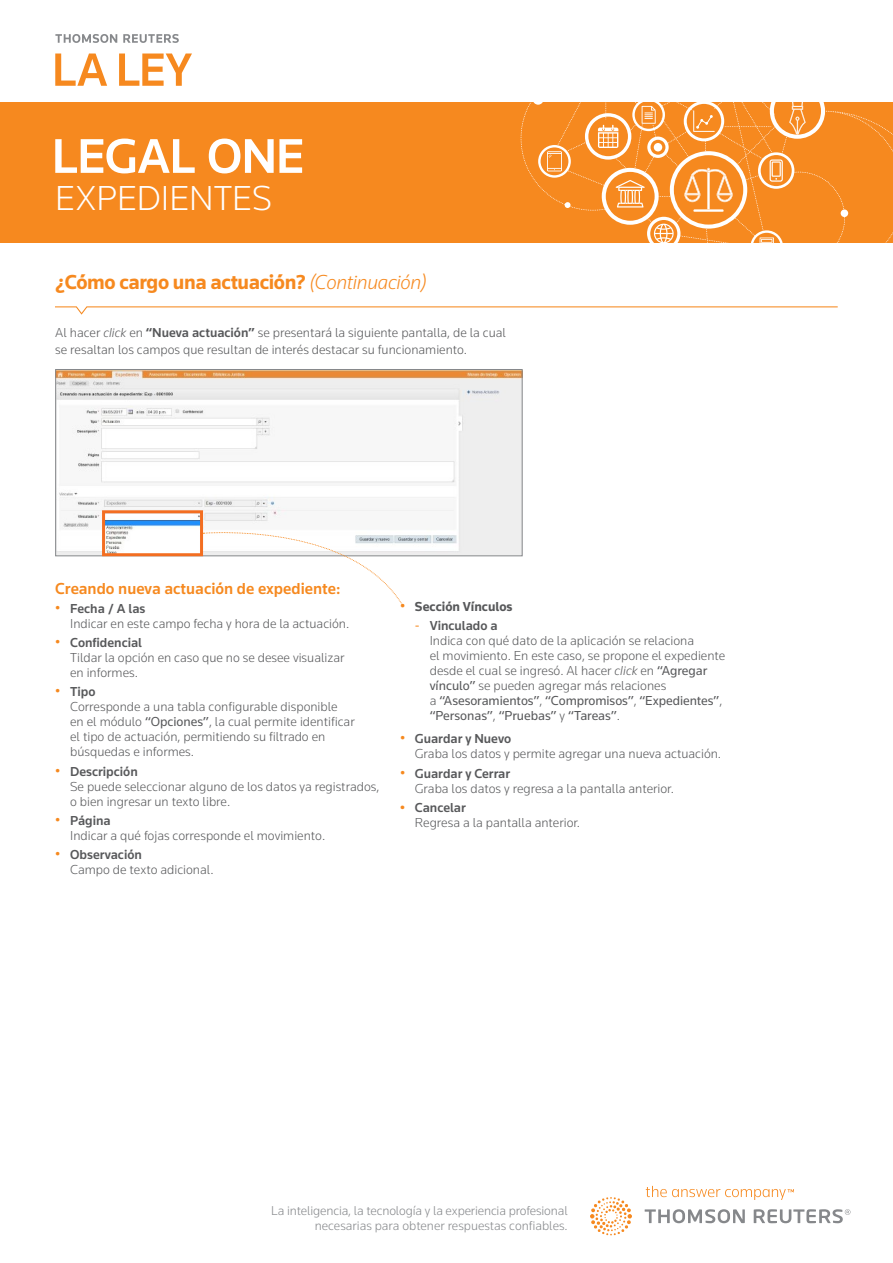
<style>
.page{position:relative;width:893px;height:1263px;background:#fff}
.page>*{position:absolute;margin:0;border:0;box-sizing:border-box;transform-origin:0 0}
.t1{font:300 36px "Knowledge";color:#fff}
.t2{font:700 21px "Knowledge";letter-spacing:-.02em;color:#f6891f}
.t3{font:500 16.5px "Knowledge";color:#f6891f}
.t4{font:300 13.5px/15px "Knowledge";color:#57585a}
.t5{font:700 13.5px "Knowledge";color:#57585a}
.t6{font:300 13.35px/15.5px "Knowledge";letter-spacing:-.01em;color:#86888b;text-align:right}
.s1{font-weight:300;font-style:italic}
.s2{font-style:italic}
.s3{font-weight:500}
.s4{font-size:15px;color:#f6891f}
.s5{font-weight:400}
.s6{font-weight:300;font-size:15px;color:#f6891f}
.s7{font-weight:400;color:#f6891f}
.s8{font-weight:500;color:#f6891f}
</style>
<div class="page">
<div style="left:0;top:102px;width:893px;height:140px;background:#f6891f"></div>
<img style="left:57px;top:371px;width:463px;height:183px">
<div style="left:55px;top:369px;width:467px;height:187px;border:1px solid #86888b"></div>
<svg style="left:590px;top:1186px;width:260px;height:49px"></svg>
<svg style="left:54px;top:34px;width:839px;height:281px"></svg>
<div style="left:102px;top:510px;width:101px;height:46px;border:3px solid #f36e21"></div>
<svg style="left:203px;top:526px;width:200px;height:79px"></svg>
<h1 class="t1" style="left:55px;top:176px;width:218px">EXPEDIENTES</h1>
<h2 class="t2" style="left:55px;top:269px;width:373px">¿Cómo cargo una actuación? <span class="s1">(Continuación)</span></h2>
<p class="t4" style="left:55px;top:325px;width:452px;line-height:16.2px">Al hacer <span class="s2">click</span> en <span class="s3">“Nueva actuación”</span> se presentará la siguiente pantalla, de la cual se resaltan los campos que resultan de interés destacar su funcionamiento.</p>
<p class="t3" style="left:55px;top:578px;width:287px">Creando nueva actuación de expediente:</p>
<p class="t4" style="left:70px;top:601px;width:281px;text-indent:-15px"><span class="s4">•</span> <span class="s3">Fecha / A las<br></span>Indicar en este campo fecha y hora de la actuación.</p>
<p class="t4" style="left:70px;top:635px;width:276px;text-indent:-15px"><span class="s4">•</span> <span class="s3">Confidencial<br></span>Tildar la opción en caso que no se desee visualizar en informes.</p>
<p class="t4" style="left:70px;top:684px;width:286px;text-indent:-15px"><span class="s4">•</span> <span class="s3">Tipo<br></span>Corresponde a una tabla configurable disponible<br>en el módulo <span class="s5">“Opciones”</span>, la cual permite identificar el tipo de actuación, permitiendo su filtrado en búsquedas e informes.</p>
<p class="t4" style="left:70px;top:763px;width:311px;text-indent:-15px"><span class="s4">•</span> <span class="s3">Descripción<br></span>Se puede seleccionar alguno de los datos ya registrados, o bien ingresar un texto libre.</p>
<p class="t4" style="left:70px;top:813px;width:257px;text-indent:-15px"><span class="s4">•</span> <span class="s3">Página<br></span>Indicar a qué fojas corresponde el movimiento.</p>
<p class="t4" style="left:70px;top:847px;width:145px;text-indent:-15px"><span class="s4">•</span> <span class="s3">Observación<br></span>Campo de texto adicional.</p>
<p class="t5" style="left:400px;top:598px;width:114px"><span class="s6">•</span> Sección Vínculos</p>
<p class="t4" style="left:430px;top:618px;width:297px;text-indent:-15px"><span class="s7">-</span> <span class="s3">Vinculado a<br></span>Indica con qué dato de la aplicación se relaciona<br>el movimiento. En este caso, se propone el expediente desde el cual se ingresó. Al hacer <span class="s2">click</span> en <span class="s5">“Agregar vínculo”</span> se pueden agregar más relaciones<br>a <span class="s5">“Asesoramientos”</span>, <span class="s5">“Compromisos”</span>, <span class="s5">“Expedientes”</span>, <span class="s5">“Personas”</span>, <span class="s5">“Pruebas”</span> y <span class="s5">“Tareas”</span>.</p>
<p class="t4" style="left:415px;top:731px;width:308px;text-indent:-15px"><span class="s4">•</span> <span class="s3">Guardar y Nuevo<br></span>Graba los datos y permite agregar una nueva actuación.</p>
<p class="t4" style="left:415px;top:765px;width:261px;text-indent:-15px"><span class="s4">•</span> <span class="s3">Guardar y Cerrar<br></span>Graba los datos y regresa a la pantalla anterior.</p>
<p class="t4" style="left:415px;top:800px;width:167px;text-indent:-15px"><span class="s8">•</span> <span class="s3">Cancelar<br></span>Regresa a la pantalla anterior.</p>
<p class="t6" style="left:271px;top:1202px;width:298px">La inteligencia, la tecnología y la experiencia profesional necesarias para obtener respuestas confiables.</p>
</div>
